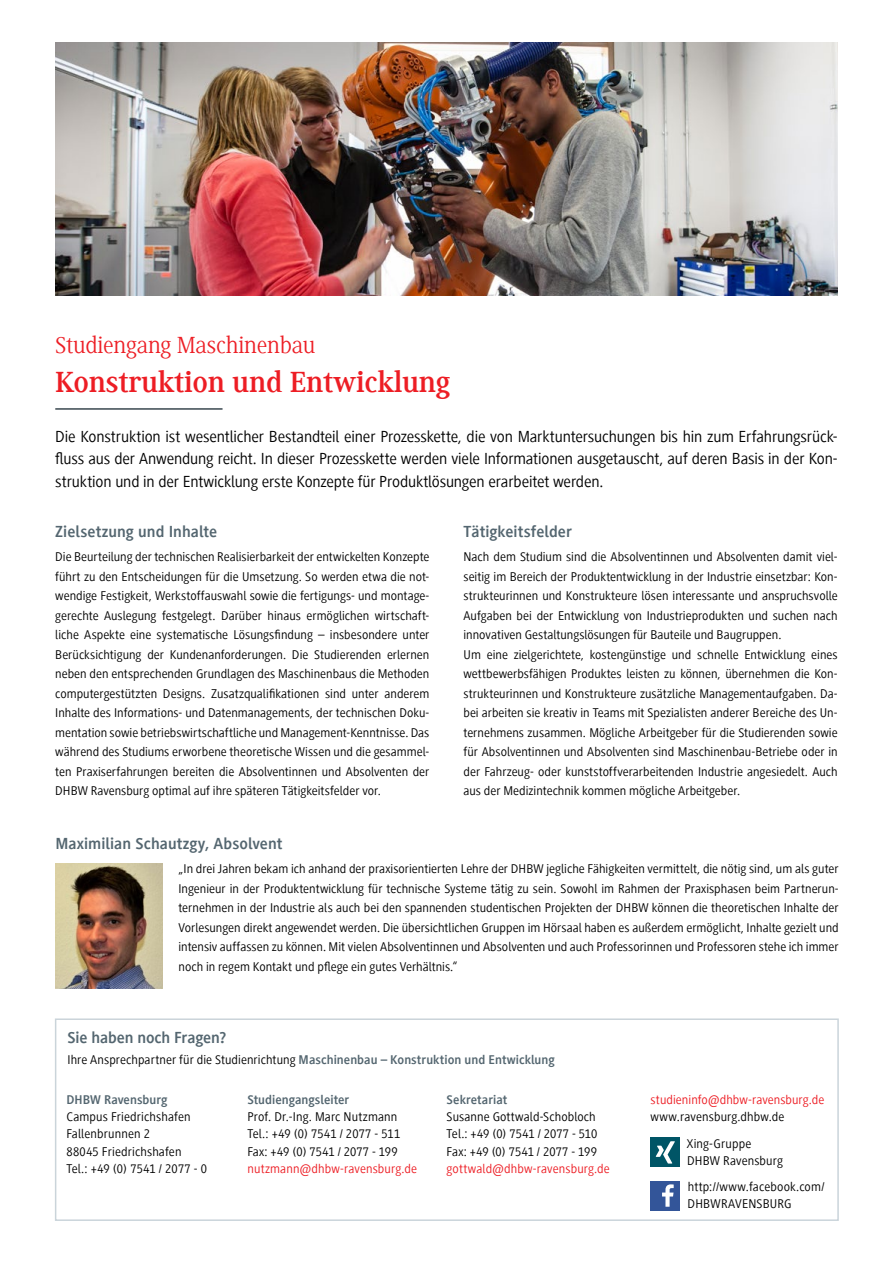
<style>
.page{position:relative;width:893px;height:1263px;background:#fff}
.page>*{position:absolute;margin:0;border:0;box-sizing:border-box;transform-origin:0 0}
.t1{font:700 30px "Generis Serif Com";letter-spacing:-.01em;color:#ed1d24}
.t2{font:24px "Generis Serif Com";letter-spacing:-.01em;color:#ed1d24}
.t3{font:16.5px/22.5px "Generis Sans Com";letter-spacing:-.01em;color:#000;text-align:justify}
.t4{font:700 16.5px "Generis Sans Com";color:#546670}
.t5{font:13.05px/19.5px "Generis Sans Com";letter-spacing:.005em;color:#000}
.t6{font:13.05px/17.2px "Generis Sans Com";letter-spacing:.005em;color:#ed1d24}
.s1{font-weight:700;color:#546670}
.s2{color:#ed1d24}
.s3{color:#000}
</style>
<div class="page">
<img style="left:55px;top:43px;width:783px;height:253px">
<img style="left:56px;top:863px;width:106px;height:126px">
<div style="left:55px;top:1018px;width:784px;height:203px;border:2px solid #cad4da"></div>
<div style="left:650px;top:1181px;width:30px;height:29px;background:#359"></div>
<svg style="left:662px;top:1184px;width:12px;height:23px"></svg>
<div style="left:650px;top:1137px;width:30px;height:30px;background:#056"></div>
<svg style="left:656px;top:1141px;width:19px;height:22px"></svg>
<hr style="left:55px;top:408px;width:168px;height:2px;background:#39474f">
<p class="t2" style="left:55px;top:331px;width:262px">Studiengang Maschinenbau</p>
<p class="t1" style="left:55px;top:365px;width:397px">Konstruktion und Entwicklung</p>
<p class="t3" style="left:55px;top:425px;width:784px">Die Konstruktion ist wesentlicher Bestandteil einer Prozesskette, die von Marktuntersuchungen bis hin zum Erfahrungsrück&shy;fluss aus der Anwendung reicht. In dieser Prozesskette werden viele Informationen ausgetauscht, auf deren Basis in der Kon&shy;struktion und in der Entwicklung erste Konzepte für Produktlösungen erarbeitet werden.</p>
<p class="t4" style="left:55px;top:523px;width:163px">Zielsetzung und Inhalte</p>
<p class="t5" style="left:55px;top:547px;width:376px;text-align:justify">Die Beurteilung der technischen Realisierbarkeit der entwickelten Konzepte führt zu den Entscheidungen für die Umsetzung. So werden etwa die not&shy;wendige Festigkeit, Werkstoffauswahl sowie die fertigungs- und montage&shy;gerechte Auslegung festgelegt. Darüber hinaus ermöglichen wirtschaft&shy;liche Aspekte eine systematische Lösungsfindung – insbesondere unter Berücksichtigung der Kundenanforderungen. Die Studierenden erlernen neben den entsprechenden Grundlagen des Maschinenbaus die Methoden computergestützten Designs. Zusatzqualifikationen sind unter anderem Inhalte des Informations- und Datenmanagements, der technischen Doku&shy;mentation sowie betriebswirtschaftliche und Management-Kenntnisse. Das während des Studiums erworbene theoretische Wissen und die gesammel&shy;ten Praxiserfahrungen bereiten die Absolventinnen und Absolventen der DHBW Ravensburg optimal auf ihre späteren Tätigkeitsfelder vor.</p>
<p class="t4" style="left:463px;top:523px;width:110px">Tätigkeitsfelder</p>
<p class="t5" style="left:463px;top:547px;width:376px">Nach dem Studium sind die Absolventinnen und Absolventen damit viel&shy;seitig im Bereich der Produktentwicklung in der Industrie einsetzbar: Kon&shy;strukteurinnen und Konstrukteure lösen interessante und anspruchsvolle Aufgaben bei der Entwicklung von Industrieprodukten und suchen nach innovativen Gestaltungslösungen für Bauteile und Baugruppen.<br>Um eine zielgerichtete, kostengünstige und schnelle Entwicklung eines wettbewerbsfähigen Produktes leisten zu können, übernehmen die Kon&shy;strukteurinnen und Konstrukteure zusätzliche Managementaufgaben. Da&shy;bei arbeiten sie kreativ in Teams mit Spezialisten anderer Bereiche des Un&shy;ternehmens zusammen. Mögliche Arbeitgeber für die Studierenden sowie für Absolventinnen und Absolventen sind Maschinenbau-Betriebe oder in der Fahrzeug- oder kunststoffverarbeitenden Industrie angesiedelt. Auch aus der Medizintechnik kommen mögliche Arbeitgeber.</p>
<p class="t4" style="left:55px;top:835px;width:229px">Maximilian Schautzgy, Absolvent</p>
<p class="t5" style="left:178px;top:859px;width:662px;text-align:justify">„In drei Jahren bekam ich anhand der praxisorientierten Lehre der DHBW jegliche Fähigkeiten vermittelt, die nötig sind, um als guter Ingenieur in der Produktentwicklung für technische Systeme tätig zu sein. Sowohl im Rahmen der Praxisphasen beim Partnerun&shy;ternehmen in der Industrie als auch bei den spannenden studentischen Projekten der DHBW können die theoretischen Inhalte der Vorlesungen direkt angewendet werden. Die übersichtlichen Gruppen im Hörsaal haben es außerdem ermöglicht, Inhalte gezielt und intensiv auffassen zu können. Mit vielen Absolventinnen und Absolventen und auch Professorinnen und Professoren stehe ich immer noch in regem Kontakt und pflege ein gutes Verhältnis.“</p>
<p class="t4" style="left:67px;top:1029px;width:160px">Sie haben noch Fragen?</p>
<p class="t5" style="left:67px;top:1050px;width:489px">Ihre Ansprechpartner für die Studienrichtung <span class="s1">Maschinenbau – Konstruktion und Entwicklung</span></p>
<p class="t5" style="left:66px;top:1091px;width:142px;line-height:17.2px"><span class="s1">DHBW Ravensburg<br></span>Campus Friedrichshafen<br>Fallenbrunnen 2<br>88045 Friedrichshafen<br>Tel.: +49 (0) 7541 / 2077 - 0</p>
<p class="t5" style="left:247px;top:1091px;width:171px;line-height:17.2px"><span class="s1">Studiengangsleiter<br></span>Prof. Dr.-Ing. Marc Nutzmann<br>Tel.: +49 (0) 7541 / 2077 - 511<br>Fax: +49 (0) 7541 / 2077 - 199 <span class="s2">nutzmann@dhbw-ravensburg.de</span></p>
<p class="t5" style="left:447px;top:1091px;width:165px;line-height:17.2px"><span class="s1">Sekretariat<br></span>Susanne Gottwald-Schobloch<br>Tel.: +49 (0) 7541 / 2077 - 510<br>Fax: +49 (0) 7541 / 2077 - 199 <span class="s2">gottwald@dhbw-ravensburg.de</span></p>
<p class="t6" style="left:651px;top:1091px;width:175px">studieninfo@dhbw-ravensburg.de <span class="s3">www.ravensburg.dhbw.de</span></p>
<p class="t5" style="left:687px;top:1135px;width:98px;line-height:17.2px">Xing-Gruppe<br>DHBW Ravensburg</p>
<p class="t5" style="left:688px;top:1178px;width:138px;line-height:17.2px">http://www.facebook.com/<br>DHBWRAVENSBURG</p>
</div>
